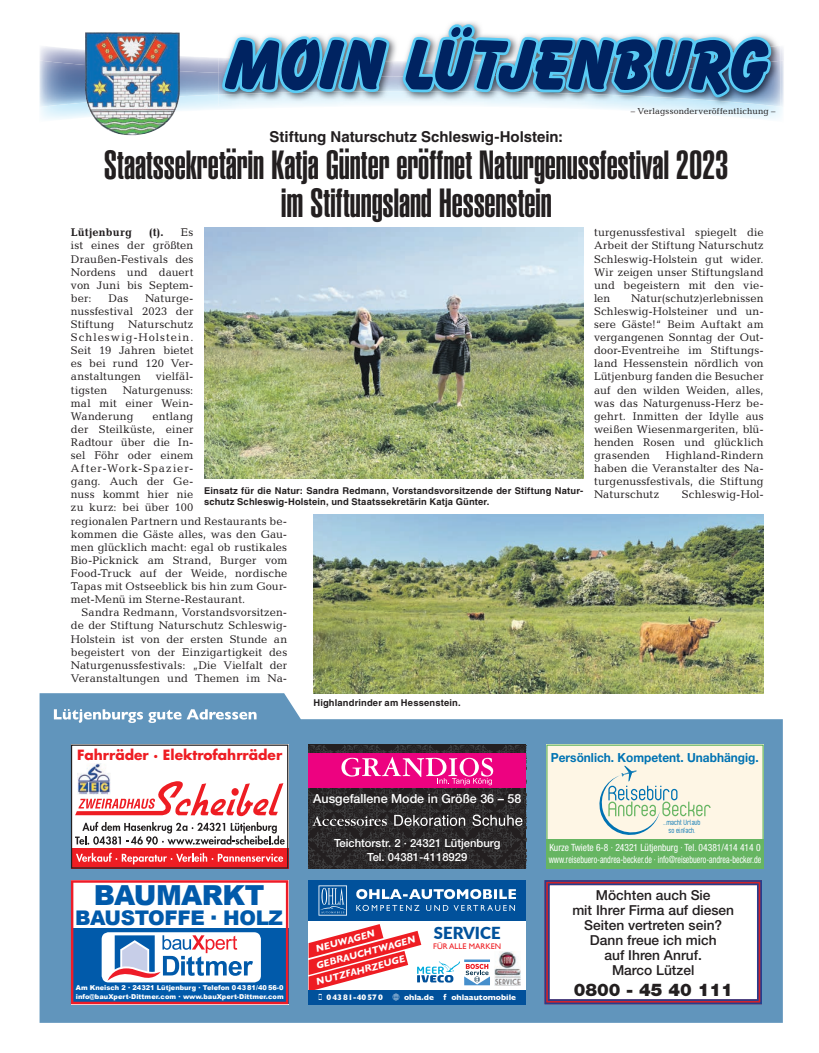
<style>
.page{position:relative;width:819px;height:1053px;background:#fff}
.page>*{position:absolute;margin:0;border:0;box-sizing:border-box;transform-origin:0 0}
.t1{font:75px "Balloon";letter-spacing:-.01em;color:#002361}
.t2{font:40px/37.5px "Helvetica LT Std Ultra Comp";letter-spacing:-.005em;color:#231f20;text-align:center}
.t3{font:900 27.62px "Arial";letter-spacing:-.02em;color:#015aaa}
.t4{font:900 20.12px "Arial";letter-spacing:-.02em;color:#015aaa}
.t5{font:900 17.5px "Helvetica Neue";color:#231f20}
.t6{font:900 16.62px "Lato";color:#01519b}
.t7{font:700 15px "Helvetica LT Std";letter-spacing:-.005em;color:#231f20}
.t8{font:500 13.75px/15px "Helvetica Neue";color:#231f20;text-align:center}
.t9{font:700 13.75px "Futura";color:#ee1d23}
.t10{font:700 12.5px "Helvetica Neue";color:#0073b3;scale:.95 1}
.t11{font:500 12.5px "Helvetica Neue";color:#fff}
.t12{font:11.25px/13.1px "Candida Std";letter-spacing:.015em;color:#231f20;text-align:justify}
.t13{font:500 11.25px/13.5px "Helvetica Neue";color:#fff;text-align:center}
.t14{font:11.25px "Candida Std";letter-spacing:.09em;color:#231f20}
.t15{font:700 11.25px "Candida Std";letter-spacing:.015em;color:#231f20}
.t16{font:condensed 10px/12px "Helvetica Neue";color:#fff;scale:.95 1}
.t17{font:italic 700 10px "Gill Sans";color:#fff}
.t18{font:700 9.38px/11.2px "Helvetica LT Std";letter-spacing:.015em;color:#231f20}
.t19{font:8.75px "Candida Std";letter-spacing:.015em;color:#231f20}
.t20{font:700 8.12px "Gill Sans";color:#fff}
.t21{font:8.12px "Gill Sans";color:#ee1d23}
.t22{font:700 8.12px "Gill Sans";letter-spacing:.06em;color:#fff}
.t23{font:900 6.75px "Arial";color:#fff}
.t24{font:6.25px/7.5px "Albertino";color:#0073b3;text-align:center}
</style>
<div class="page">
<svg style="left:40px;top:693px;width:742px;height:329px;fill:#6195bc"></svg>
<svg style="left:54px;top:709px;width:202px;height:14px"></svg>
<img style="left:39px;top:60px;width:744px;height:47px">
<img style="left:85px;top:32px;width:95px;height:103px">
<img style="left:218px;top:46px;width:562px;height:30px">
<svg style="left:219px;top:34px;width:173px;height:76px;background:#8bb8cb"></svg>
<svg style="left:399px;top:22px;width:376px;height:99px"></svg>
<svg style="left:544px;top:880px;width:218px;height:124px"></svg>
<div style="left:548px;top:883px;width:210px;height:117px;border:2px solid #253f8e"></div>
<svg style="left:71px;top:880px;width:217px;height:124px"></svg>
<svg style="left:308px;top:745px;width:218px;height:123px;background:#672b4b"></svg>
<div style="left:71px;top:744px;width:217px;height:124px;background:#fff"></div>
<div style="left:71px;top:848px;width:217px;height:20px;background:#ee1d23"></div>
<svg style="left:76px;top:852px;width:207px;height:12px"></svg>
<svg style="left:75px;top:781px;width:210px;height:63px"></svg>
<div style="left:71px;top:744px;width:217px;height:124px;border:1px solid #231f20"></div>
<img style="left:77px;top:763px;width:33px;height:31px">
<div style="left:308px;top:880px;width:218px;height:124px;background:#fff"></div>
<div style="left:308px;top:880px;width:218px;height:40px;background:#01519b"></div>
<svg style="left:318px;top:885px;width:29px;height:30px"></svg>
<svg style="left:356px;top:889px;width:160px;height:22px"></svg>
<div style="left:308px;top:989px;width:218px;height:15px;background:#01519b"></div>
<img style="left:494px;top:951px;width:26px;height:34px">
<div style="left:546px;top:744px;width:217px;height:124px;background:#fef6e5"></div>
<div style="left:546px;top:744px;width:217px;height:124px;border:1px solid #66b562"></div>
<div style="left:546px;top:838px;width:217px;height:30px;background:#66b562"></div>
<svg style="left:599px;top:765px;width:111px;height:70px"></svg>
<img style="left:204px;top:228px;width:379px;height:250px">
<img style="left:313px;top:514px;width:450px;height:179px">
<svg style="left:308px;top:924px;width:182px;height:66px"></svg>
<p class="t1" style="left:227px;top:23px;width:543px">MOIN LÜTJENBURG</p>
<p class="t19" style="left:630px;top:106px;width:146px">– Verlagssonderveröffentlichung –</p>
<p class="t7" style="left:269px;top:127px;width:295px">Stiftung Naturschutz Schleswig-Holstein:</p>
<p class="t2" style="left:104px;top:147px;width:626px">Staatssekretärin Katja Günter eröffnet Naturgenussfestival 2023 im Stiftungsland Hessenstein</p>
<p class="t12" style="left:594px;top:226px;width:171px">turgenussfestival spiegelt die Arbeit der Stiftung Naturschutz Schleswig-Holstein gut wider.<br>Wir zeigen unser Stiftungsland und begeistern mit den vie&shy;len</p>
<p class="t15" style="left:71px;top:226px;width:62px">Lütjenburg</p>
<p class="t15" style="left:149px;top:226px;width:16px">(t).</p>
<p class="t12" style="left:71px;top:226px;width:124px;text-indent:110px">Es ist eines der größten Draußen-Festivals des Nordens und dauert von Juni bis Septem&shy;ber:</p>
<p class="t12" style="left:594px;top:291px;width:171px;text-indent:37px">Natur(schutz)erlebnissen Schleswig-Holsteiner und un&shy;sere Gäste!“ Beim Auftakt am vergangenen Sonntag der Out&shy;door-Eventreihe im Stiftungs&shy;land Hessenstein nördlich von Lütjenburg fanden die Besucher auf den wilden Weiden, alles, was das Naturgenuss-Herz be&shy;gehrt. Inmitten der Idylle aus weißen Wiesenmargeriten, blü&shy;henden Rosen und glücklich grasenden</p>
<p class="t12" style="left:71px;top:291px;width:124px;text-indent:74px">Naturge&shy;nussfestival 2023 der Stiftung Naturschutz Schleswig-Holstein.<br>Seit 19 Jahren bietet es bei rund 120 Ver&shy;anstaltungen</p>
<p class="t12" style="left:108px;top:291px;width:22px">Das</p>
<p class="t12" style="left:156px;top:370px;width:39px">vielfäl-</p>
<p class="t12" style="left:71px;top:383px;width:124px;text-indent:52px">Naturgenuss: mal mit einer Wein-Wanderung</p>
<p class="t12" style="left:71px;top:383px;width:38px">tigsten</p>
<p class="t12" style="left:153px;top:409px;width:42px">entlang</p>
<p class="t12" style="left:71px;top:422px;width:124px">der Steilküste, einer</p>
<p class="t12" style="left:71px;top:435px;width:124px">Radtour über die In-</p>
<p class="t12" style="left:71px;top:448px;width:124px">sel Föhr oder einem</p>
<p class="t14" style="left:71px;top:462px;width:124px">After-Work-Spazier-</p>
<p class="t12" style="left:71px;top:475px;width:124px">gang. Auch der Ge-</p>
<p class="t12" style="left:71px;top:488px;width:124px">nuss kommt hier nie</p>
<p class="t12" style="left:71px;top:501px;width:124px">zu kurz: bei über 100</p>
<p class="t12" style="left:71px;top:514px;width:218px">regionalen Partnern und Restaurants be-</p>
<p class="t12" style="left:71px;top:527px;width:218px">kommen die Gäste alles, was den Gau-</p>
<p class="t12" style="left:71px;top:540px;width:218px">men glücklich macht: egal ob rustikales</p>
<p class="t12" style="left:71px;top:553px;width:218px">Bio-Picknick am Strand, Burger vom</p>
<p class="t12" style="left:71px;top:566px;width:218px">Food-Truck auf der Weide, nordische</p>
<p class="t12" style="left:71px;top:579px;width:218px">Tapas mit Ostseeblick bis hin zum Gour-</p>
<p class="t12" style="left:71px;top:592px;width:176px">met-Menü im Sterne-Restaurant.</p>
<p class="t12" style="left:81px;top:606px;width:207px">Sandra Redmann, Vorstandsvorsitzen-</p>
<p class="t12" style="left:71px;top:619px;width:218px">de der Stiftung Naturschutz Schleswig-</p>
<p class="t12" style="left:71px;top:632px;width:218px">Holstein ist von der ersten Stunde an</p>
<p class="t12" style="left:71px;top:645px;width:218px">begeistert von der Einzigartigkeit des</p>
<p class="t12" style="left:71px;top:658px;width:218px">Naturgenussfestivals: „Die Vielfalt der</p>
<p class="t12" style="left:71px;top:671px;width:218px">Veranstaltungen und Themen im Na-</p>
<p class="t12" style="left:594px;top:448px;width:171px;text-indent:72px">Highland-Rindern haben die Veranstalter des Na&shy;turgenussfestivals, die Stiftung Naturschutz</p>
<p class="t18" style="left:204px;top:485px;width:381px">Einsatz für die Natur: Sandra Redmann, Vorstandsvorsitzende der Stiftung Natur&shy;schutz Schleswig-Holstein, und Staatssekretärin Katja Günter.</p>
<p class="t12" style="left:681px;top:488px;width:83px">Schleswig-Hol-</p>
<p class="t9" style="left:77px;top:745px;width:207px">Fahrräder · Elektrofahrräder</p>
<p class="t18" style="left:313px;top:696px;width:149px">Highlandrinder am Hessenstein.</p>
<p class="t11" style="left:313px;top:790px;width:209px">Ausgefallene Mode in Größe 36 – 58</p>
<p class="t13" style="left:334px;top:836px;width:168px">Teichtorstr. 2 · 24321 Lütjenburg<br>Tel. 04381-4118929</p>
<p class="t10" style="left:551px;top:749px;width:220px">Persönlich. Kompetent. Unabhängig.</p>
<p class="t24" style="left:663px;top:819px;width:39px">...macht Urlaub so einfach.</p>
<p class="t16" style="left:548px;top:841px;width:225px">Kurze Twiete 6-8 · 24321 Lütjenburg · Tel. 04381/414 414 0 www.reisebuero-andrea-becker.de · info@reisebuero-andrea-becker.de</p>
<p class="t3" style="left:94px;top:875px;width:172px">BAUMARKT</p>
<p class="t4" style="left:75px;top:903px;width:209px">BAUSTOFFE · HOLZ</p>
<p class="t8" style="left:572px;top:887px;width:163px">Möchten auch Sie<br>mit Ihrer Firma auf diesen<br>Seiten vertreten sein?<br>Dann freue ich mich<br>auf Ihren Anruf.<br>Marco Lützel</p>
<p class="t6" style="left:434px;top:920px;width:68px">SERVICE</p>
<p class="t21" style="left:433px;top:941px;width:70px">FÜR ALLE MARKEN</p>
<p class="t17" style="left:314px;top:943px;width:62px;rotate:-15deg">NEUWAGEN</p>
<p class="t17" style="left:315px;top:959px;width:104px;rotate:-15deg">GEBRAUCHTWAGEN</p>
<p class="t17" style="left:315px;top:976px;width:93px;rotate:-15deg">NUTZFAHRZEUGE</p>
<p class="t22" style="left:326px;top:990px;width:58px">04381-40570</p>
<p class="t20" style="left:404px;top:990px;width:31px">ohla.de</p>
<p class="t20" style="left:451px;top:990px;width:66px">ohlaautomobile</p>
<p class="t23" style="left:76px;top:982px;width:209px">Am Kneisch 2 · 24321 Lütjenburg · Telefon 0 43 81/40 56-0</p>
<p class="t5" style="left:573px;top:979px;width:161px">0800 - 45 40 111</p>
<p class="t23" style="left:76px;top:991px;width:209px">info@bauXpert-Dittmer.com · www.bauXpert-Dittmer.com</p>
</div>
